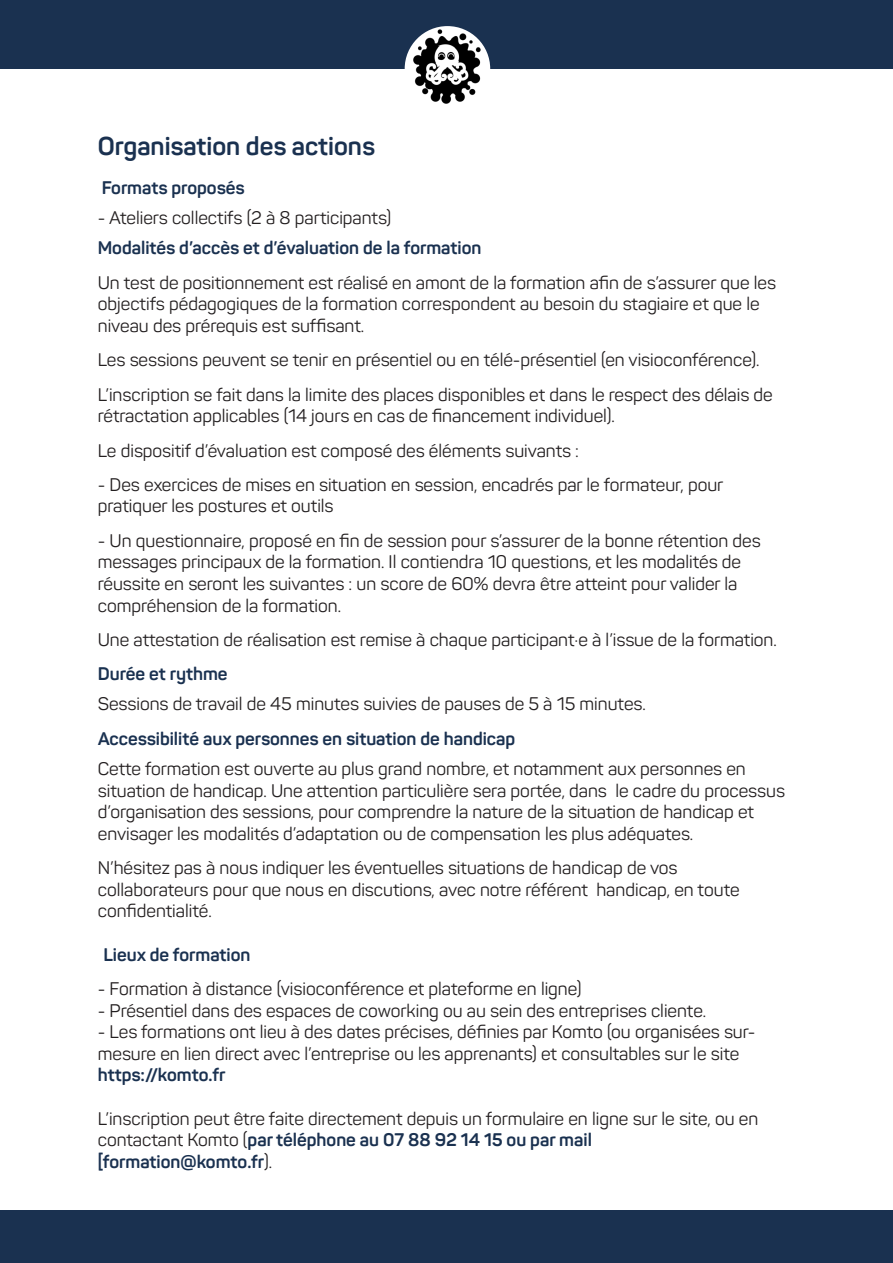
<style>
.page{position:relative;width:893px;height:1263px;background:#fff}
.page>*{position:absolute;margin:0;border:0;box-sizing:border-box;transform-origin:0 0}
.t1{font:700 25.5px "Panton";color:#1a3150}
.t2{font:18px/21.6px "Panton";color:#231f20}
.t3{font:700 18px "Panton";color:#1a3150}
.s1{font-weight:700;color:#1a3150}
.s2{font-weight:400;color:#231f20}
</style>
<div class="page">
<div style="left:0;top:0;width:893px;height:69px;background:#1a3150"></div>
<div style="left:0;top:1210px;width:893px;height:53px;background:#1a3150"></div>
<div style="left:405px;top:26px;width:85px;height:86px;background:#fff;border-radius:50%"></div>
<img style="left:404px;top:28px;width:87px;height:76px">
<p class="t1" style="left:98px;top:131px;width:279px">Organisation des actions</p>
<p class="t3" style="left:102px;top:177px;width:144px">Formats proposés</p>
<p class="t2" style="left:98px;top:207px;width:295px">- Ateliers collectifs (2 à 8 participants)</p>
<p class="t3" style="left:98px;top:237px;width:385px">Modalités d’accès et d’évaluation de la formation</p>
<p class="t2" style="left:98px;top:271px;width:680px">Un test de positionnement est réalisé en amont de la formation afin de s’assurer que les objectifs pédagogiques de la formation correspondent au besoin du stagiaire et que le niveau des prérequis est suffisant.</p>
<p class="t2" style="left:98px;top:349px;width:663px">Les sessions peuvent se tenir en présentiel ou en télé-présentiel (en visioconférence).</p>
<p class="t2" style="left:98px;top:383px;width:676px">L’inscription se fait dans la limite des places disponibles et dans le respect des délais de rétractation applicables (14 jours en cas de financement individuel).</p>
<p class="t2" style="left:98px;top:439px;width:483px">Le dispositif d’évaluation est composé des éléments suivants :</p>
<p class="t2" style="left:98px;top:474px;width:627px">- Des exercices de mises en situation en session, encadrés par le formateur, pour pratiquer les postures et outils</p>
<p class="t2" style="left:98px;top:530px;width:664px">- Un questionnaire, proposé en fin de session pour s’assurer de la bonne rétention des messages principaux de la formation. Il contiendra 10 questions, et les modalités de réussite en seront les suivantes : un score de 60% devra être atteint pour valider la compréhension de la formation.</p>
<p class="t2" style="left:98px;top:629px;width:681px">Une attestation de réalisation est remise à chaque participant·e à l’issue de la formation.</p>
<p class="t3" style="left:98px;top:663px;width:131px">Durée et rythme</p>
<p class="t2" style="left:98px;top:693px;width:549px">Sessions de travail de 45 minutes suivies de pauses de 5 à 15 minutes.</p>
<p class="t3" style="left:98px;top:727px;width:419px">Accessibilité aux personnes en situation de handicap</p>
<p class="t2" style="left:98px;top:758px;width:689px">Cette formation est ouverte au plus grand nombre, et notamment aux personnes en situation de handicap. Une attention particulière sera portée, dans le cadre du processus d’organisation des sessions, pour comprendre la nature de la situation de handicap et envisager les modalités d’adaptation ou de compensation les plus adéquates.</p>
<p class="t2" style="left:98px;top:857px;width:643px">N’hésitez pas à nous indiquer les éventuelles situations de handicap de vos collaborateurs pour que nous en discutions, avec notre référent handicap, en toute confidentialité.</p>
<p class="t3" style="left:103px;top:943px;width:149px">Lieux de formation</p>
<p class="t2" style="left:98px;top:978px;width:485px">- Formation à distance (visioconférence et plateforme en ligne)</p>
<p class="t2" style="left:98px;top:999px;width:610px">- Présentiel dans des espaces de coworking ou au sein des entreprises cliente.</p>
<p class="t2" style="left:98px;top:1021px;width:659px">- Les formations ont lieu à des dates précises, définies par Komto (ou organisées sur&shy;mesure en lien direct avec l’entreprise ou les apprenants) et consultables sur le site <span class="s1">https://komto.fr</span></p>
<p class="t2" style="left:98px;top:1107px;width:662px">L’inscription peut être faite directement depuis un formulaire en ligne sur le site, ou en contactant Komto (<span class="s1">par téléphone au 07 88 92 14 15 ou par mail</span></p>
<p class="t3" style="left:98px;top:1150px;width:176px">[formation@komto.fr<span class="s2">).</span></p>
</div>
